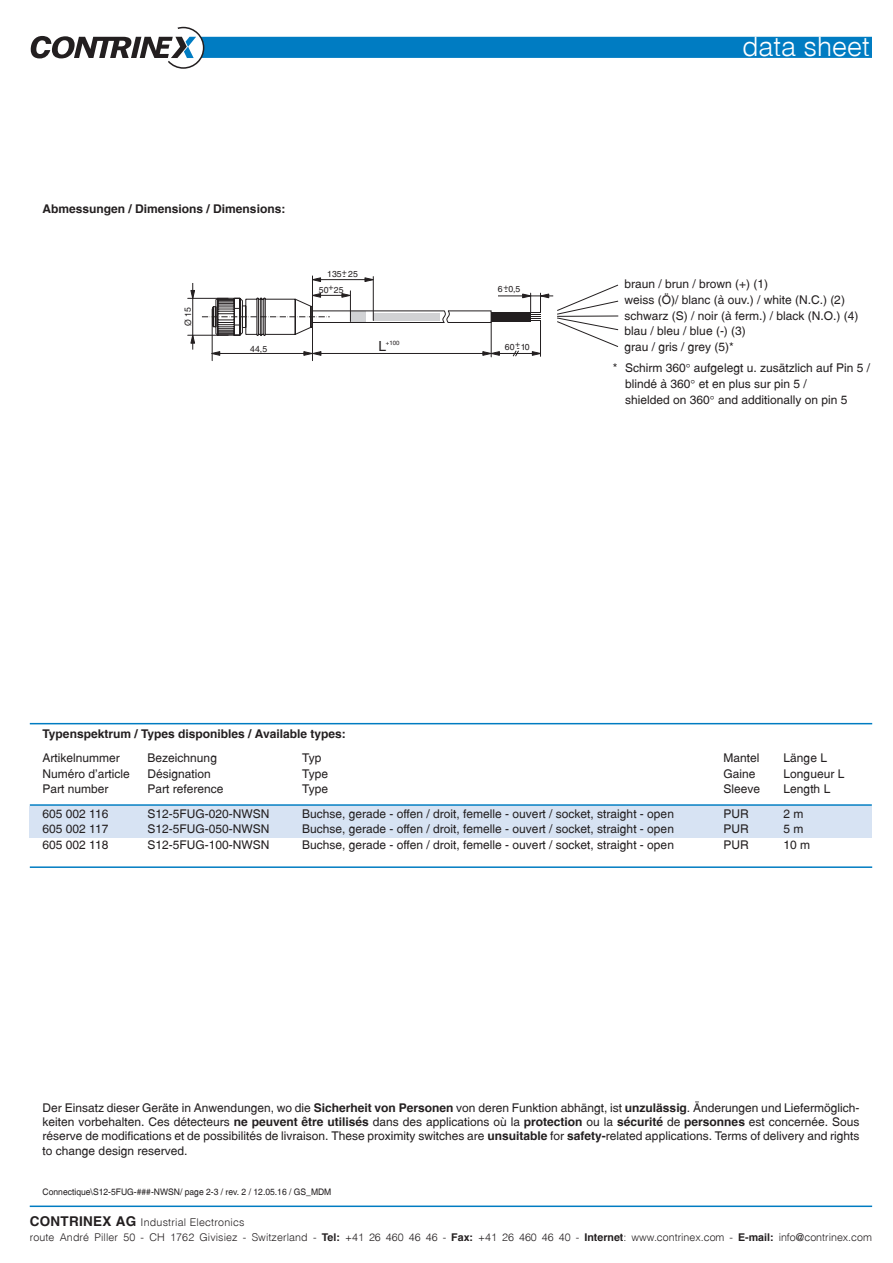
<style>
.page{position:relative;width:893px;height:1263px;background:#fff}
.page>*{position:absolute;margin:0;border:0;box-sizing:border-box;transform-origin:0 0}
.t1{font:27px "Switzerland Light Plain";color:#fff}
.t2{font:13.95px "Switzerland Plain";color:#231f20}
.t3{font:12px/15.8px "Switzerland Plain";color:#231f20}
.t4{font:700 12px "Switzerland";color:#231f20}
.t5{font:10.65px/14.7px "Switzerland Light Plain";letter-spacing:.01em;color:#231f20}
.t6{font:9px "Switzerland Plain";color:#231f20;scale:.95 1}
.t7{font:8.85px "Switzerland Plain";color:#231f20}
.t8{font:8.7px "Switzerland Plain";color:#231f20}
.t9{font:6.15px "Switzerland Plain";color:#231f20}
.s1{font-family:"Switzerland";font-weight:700}
.s2{font-family:"Switzerland";font-weight:700;font-size:13.5px}
</style>
<div class="page">
<hr style="left:30px;top:1205px;width:842px;height:2px;background:#007cc2">
<svg style="left:31px;top:27px;width:841px;height:42px"></svg>
<div style="left:30px;top:806px;width:842px;height:32px;background:#d7e3f3"></div>
<svg style="left:557px;top:284px;width:62px;height:63px"></svg>
<div style="left:350px;top:311px;width:16px;height:11px;background:#d1d2d4"></div>
<hr style="left:312px;top:276px;width:1px;height:85px;background:#231f20">
<svg style="left:342px;top:293px;width:8px;height:5px"></svg>
<svg style="left:190px;top:336px;width:5px;height:7px"></svg>
<svg style="left:190px;top:290px;width:5px;height:8px"></svg>
<hr style="left:188px;top:335px;width:40px;height:1px;background:#231f20">
<hr style="left:188px;top:298px;width:40px;height:1px;background:#231f20">
<svg style="left:211px;top:351px;width:9px;height:5px"></svg>
<hr style="left:212px;top:353px;width:93px;height:1px;background:#231f20">
<svg style="left:304px;top:351px;width:17px;height:5px"></svg>
<hr style="left:316px;top:353px;width:169px;height:1px;background:#231f20">
<hr style="left:318px;top:295px;width:30px;height:1px;background:#231f20">
<hr style="left:192px;top:283px;width:1px;height:67px;background:#231f20">
<hr style="left:540px;top:321px;width:1px;height:35px;background:#231f20">
<hr style="left:491px;top:322px;width:1px;height:35px;background:#231f20">
<svg style="left:532px;top:351px;width:8px;height:5px"></svg>
<svg style="left:483px;top:351px;width:17px;height:5px"></svg>
<hr style="left:494px;top:353px;width:44px;height:1px;background:#231f20">
<svg style="left:442px;top:311px;width:8px;height:11px"></svg>
<hr style="left:491px;top:312px;width:50px;height:1px;background:#231f20">
<div style="left:447px;top:310px;width:44px;height:13px;border:1px solid #231f20"></div>
<svg style="left:513px;top:350px;width:6px;height:7px"></svg>
<svg style="left:202px;top:293px;width:128px;height:44px"></svg>
<div style="left:373px;top:313px;width:66px;height:7px;background:#d1d2d4"></div>
<hr style="left:350px;top:291px;width:1px;height:30px;background:#231f20">
<hr style="left:373px;top:277px;width:1px;height:43px;background:#231f20">
<svg style="left:313px;top:277px;width:8px;height:5px"></svg>
<svg style="left:365px;top:277px;width:9px;height:5px"></svg>
<hr style="left:318px;top:279px;width:54px;height:1px;background:#231f20">
<hr style="left:212px;top:309px;width:1px;height:52px;background:#231f20">
<hr style="left:491px;top:314px;width:50px;height:1px;background:#231f20">
<hr style="left:491px;top:316px;width:50px;height:1px;background:#231f20">
<hr style="left:491px;top:318px;width:50px;height:1px;background:#231f20">
<hr style="left:491px;top:320px;width:50px;height:1px;background:#231f20">
<hr style="left:491px;top:318px;width:40px;height:2px;background:#231f20">
<hr style="left:491px;top:320px;width:40px;height:2px;background:#231f20">
<hr style="left:498px;top:296px;width:55px;height:1px;background:#231f20">
<svg style="left:540px;top:293px;width:9px;height:19px"></svg>
<svg style="left:522px;top:293px;width:9px;height:19px"></svg>
<div style="left:312px;top:310px;width:133px;height:13px;border:1px solid #231f20"></div>
<hr style="left:557px;top:316px;width:61px;height:1px;background:#231f20">
<hr style="left:30px;top:866px;width:842px;height:2px;background:#007cc2">
<hr style="left:30px;top:804px;width:842px;height:2px;background:#007cc2">
<hr style="left:30px;top:723px;width:842px;height:1px;background:#007cc2">
<p class="t4" style="left:43px;top:201px;width:244px">Abmessungen / Dimensions / Dimensions:</p>
<p class="t7" style="left:182px;top:326px;width:20px;rotate:-90deg">Ø 15</p>
<p class="t8" style="left:250px;top:343px;width:18px">44,5</p>
<p class="t8" style="left:327px;top:268px;width:32px">135+- 25</p>
<p class="t8" style="left:319px;top:284px;width:26px">50+25</p>
<p class="t8" style="left:498px;top:282px;width:12px">6+</p>
<p class="t8" style="left:505px;top:284px;width:17px">-0,5</p>
<p class="t9" style="left:386px;top:338px;width:15px">+100</p>
<p class="t2" style="left:378px;top:337px;width:9px">L</p>
<p class="t8" style="left:517px;top:341px;width:15px">- 10</p>
<p class="t8" style="left:505px;top:341px;width:17px">60+</p>
<h1 class="t1" style="left:742px;top:29px;width:129px">data sheet</h1>
<p class="t3" style="left:624px;top:276px;width:235px">braun / brun / brown (+) (1)<br>weiss (Ö)/ blanc (à ouv.) / white (N.C.) (2) schwarz (S) / noir (à ferm.) / black (N.O.) (4) blau / bleu / blue (-) (3)<br>grau / gris / grey (5)*</p>
<p class="t3" style="left:613px;top:360px;width:6px">*</p>
<p class="t3" style="left:625px;top:360px;width:247px">Schirm 360 aufgelegt u. zusätzlich auf Pin 5 / blindé à 360 et en plus sur pin 5 /<br>shielded on 360 and additionally on pin 5</p>
<p class="t4" style="left:43px;top:726px;width:305px">Typenspektrum / Types disponibles / Available types:</p>
<p class="t3" style="left:43px;top:750px;width:79px">Artikelnummer</p>
<p class="t3" style="left:148px;top:750px;width:71px">Bezeichnung</p>
<p class="t3" style="left:302px;top:750px;width:21px">Typ</p>
<p class="t3" style="left:724px;top:750px;width:38px">Mantel</p>
<p class="t3" style="left:784px;top:750px;width:45px">Länge L</p>
<p class="t3" style="left:43px;top:765px;width:89px">Numéro d'article</p>
<p class="t3" style="left:148px;top:765px;width:65px">Désignation</p>
<p class="t3" style="left:302px;top:765px;width:28px">Type</p>
<p class="t3" style="left:724px;top:765px;width:34px">Gaine</p>
<p class="t3" style="left:784px;top:765px;width:62px">Longueur L</p>
<p class="t3" style="left:43px;top:781px;width:68px">Part number</p>
<p class="t3" style="left:148px;top:781px;width:78px">Part reference</p>
<p class="t3" style="left:302px;top:781px;width:28px">Type</p>
<p class="t3" style="left:724px;top:781px;width:38px">Sleeve</p>
<p class="t3" style="left:784px;top:781px;width:48px">Length L</p>
<p class="t3" style="left:43px;top:805px;width:67px">605 002 116</p>
<p class="t3" style="left:148px;top:805px;width:124px">S12-5FUG-020-NWSN</p>
<p class="t3" style="left:302px;top:805px;width:373px">Buchse, gerade - offen / droit, femelle - ouvert / socket, straight - open</p>
<p class="t3" style="left:724px;top:805px;width:27px">PUR</p>
<p class="t3" style="left:784px;top:805px;width:21px">2 m</p>
<p class="t3" style="left:43px;top:821px;width:67px">605 002 117</p>
<p class="t3" style="left:148px;top:821px;width:124px">S12-5FUG-050-NWSN</p>
<p class="t3" style="left:302px;top:821px;width:373px">Buchse, gerade - offen / droit, femelle - ouvert / socket, straight - open</p>
<p class="t3" style="left:724px;top:821px;width:27px">PUR</p>
<p class="t3" style="left:784px;top:821px;width:21px">5 m</p>
<p class="t3" style="left:43px;top:837px;width:67px">605 002 118</p>
<p class="t3" style="left:148px;top:837px;width:124px">S12-5FUG-100-NWSN</p>
<p class="t3" style="left:302px;top:837px;width:373px">Buchse, gerade - offen / droit, femelle - ouvert / socket, straight - open</p>
<p class="t3" style="left:724px;top:837px;width:27px">PUR</p>
<p class="t3" style="left:784px;top:837px;width:28px">10 m</p>
<p class="t3" style="left:43px;top:1100px;width:818px;line-height:14.4px;text-align:justify">Der Einsatz dieser Geräte in Anwendungen, wo die <span class="s1">Sicherheit von Personen</span> von deren Funktion abhängt, ist <span class="s1">unzulässig</span>. Änderungen und Liefermöglich&shy;keiten vorbehalten. Ces détecteurs <span class="s1">ne peuvent être utilisés</span> dans des applications où la <span class="s1">protection</span> ou la <span class="s1">sécurité</span> de <span class="s1">personnes</span> est concernée. Sous réserve de modifications et de possibilités de livraison. These proximity switches are <span class="s1">unsuitable</span> for <span class="s1">safety-</span>related applications. Terms of delivery and rights to change design reserved.</p>
<p class="t6" style="left:43px;top:1186px;width:306px">Connectique\S12-5FUG-###-NWSN/ page 2-3 / rev. 2 / 12.05.16 / GS_MDM</p>
<p class="t5" style="left:30px;top:1215px;width:844px"><span class="s2">CONTRINEX AG</span> Industrial Electronics<br>route André Piller 50 - CH 1762 Givisiez - Switzerland - <span class="s1">Tel:</span> +41 26 460 46 46 - <span class="s1">Fax:</span> +41 26 460 46 40 - <span class="s1">Internet</span>: www.contrinex.com - <span class="s1">E-mail:</span> info@contrinex.com</p>
</div>
